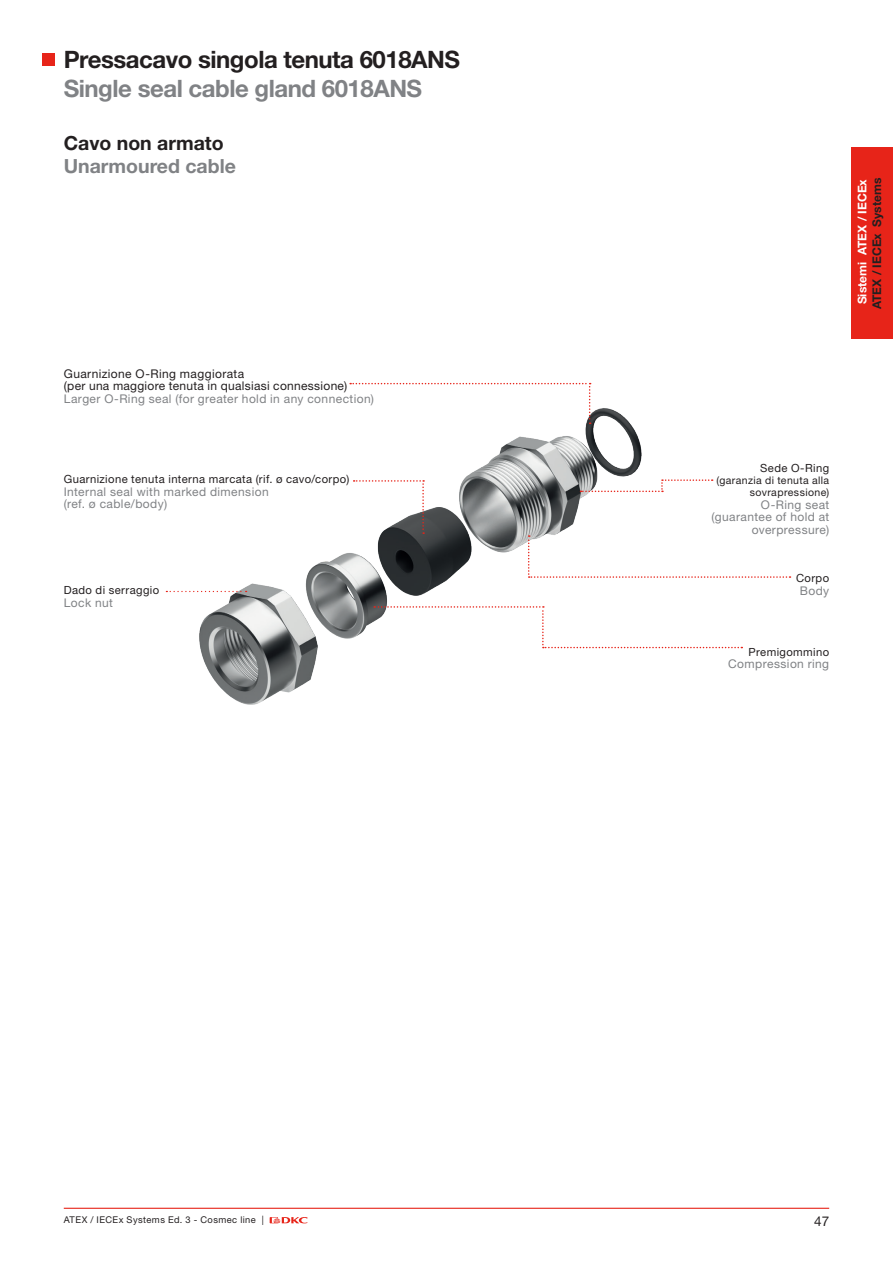
<style>
.page{position:relative;width:893px;height:1263px;background:#fff}
.page>*{position:absolute;margin:0;border:0;box-sizing:border-box;transform-origin:0 0}
.t1{font:700 24px "Helvetica Neue LT Std";letter-spacing:-.02em;color:#231f20}
.t2{font:700 24px "Helvetica Neue LT Std";letter-spacing:-.02em;color:#808285}
.t3{font:700 19.5px "Helvetica Neue LT Std";color:#808285}
.t4{font:700 19.5px "Helvetica Neue LT Std";color:#231f20}
.t5{font:13.5px "Helvetica Neue LT Std";color:#231f20}
.t6{font:12px/12.8px "Helvetica Neue LT Std";letter-spacing:.035em;color:#808285}
.t7{font:12px/12px "Helvetica Neue LT Std";letter-spacing:.025em;color:#231f20}
.t8{font:700 12px "Helvetica Neue LT Std";color:#fff}
.t9{font:700 12px "Helvetica Neue LT Std";color:#231f20}
.t10{font:11.25px "Helvetica Neue LT Std";letter-spacing:.035em;color:#231f20}
.t11{font:10.5px/12px "Helvetica Neue LT Std";letter-spacing:.04em;color:#231f20;text-align:right}
.t12{font:9.3px "Helvetica Neue LT Std";letter-spacing:.045em;color:#231f20}
</style>
<div class="page">
<hr style="left:64px;top:1208px;width:765px;height:1px;background:#e72419">
<div style="left:851px;top:148px;width:42px;height:191px;background:#e72419"></div>
<svg style="left:270px;top:1217px;width:38px;height:6px"></svg>
<img style="left:193px;top:408px;width:451px;height:297px">
<svg style="left:166px;top:591px;width:81px;height:1px"></svg>
<div style="left:43px;top:53px;width:12px;height:13px;background:#e72419"></div>
<svg style="left:354px;top:480px;width:70px;height:54px"></svg>
<svg style="left:350px;top:383px;width:241px;height:41px"></svg>
<svg style="left:528px;top:535px;width:262px;height:43px"></svg>
<svg style="left:580px;top:479px;width:133px;height:13px"></svg>
<svg style="left:374px;top:606px;width:368px;height:42px"></svg>
<h1 class="t1" style="left:64px;top:45px;width:398px">Pressacavo singola tenuta 6018ANS</h1>
<h1 class="t2" style="left:64px;top:74px;width:360px">Single seal cable gland 6018ANS</h1>
<h2 class="t4" style="left:64px;top:131px;width:161px">Cavo non armato</h2>
<h2 class="t3" style="left:64px;top:154px;width:174px">Unarmoured cable</h2>
<p class="t7" style="left:64px;top:367px;width:285px">Guarnizione O-Ring maggiorata<br>(per una maggiore tenuta in qualsiasi connessione)</p>
<p class="t6" style="left:64px;top:392px;width:312px">Larger O-Ring seal (for greater hold in any connection)</p>
<p class="t10" style="left:64px;top:472px;width:287px">Guarnizione tenuta interna marcata (rif. ø cavo/corpo)</p>
<p class="t6" style="left:64px;top:485px;width:206px">Internal seal with marked dimension (ref. ø cable/body)</p>
<p class="t10" style="left:64px;top:584px;width:97px">Dado di serraggio</p>
<p class="t6" style="left:64px;top:596px;width:51px">Lock nut</p>
<p class="t12" style="left:64px;top:1214px;width:201px">ATEX / IECEx Systems Ed. 3 - Cosmec line |</p>
<p class="t8" style="left:855px;top:304px;width:127px;rotate:-90deg">Sistemi ATEX / IECEx</p>
<p class="t9" style="left:869px;top:309px;width:133px;rotate:-90deg">ATEX / IECEx Systems</p>
<p class="t10" style="left:760px;top:461px;width:71px">Sede O-Ring</p>
<p class="t11" style="left:716px;top:474px;width:114px">(garanzia di tenuta alla sovrapressione)</p>
<p class="t6" style="left:711px;top:498px;width:119px;text-align:right">O-Ring seat (guarantee of hold at overpressure)</p>
<p class="t10" style="left:796px;top:571px;width:35px">Corpo</p>
<p class="t6" style="left:800px;top:584px;width:31px">Body</p>
<p class="t10" style="left:748px;top:645px;width:82px">Premigommino</p>
<p class="t6" style="left:728px;top:657px;width:102px">Compression ring</p>
<p class="t5" style="left:814px;top:1213px;width:17px">47</p>
</div>
